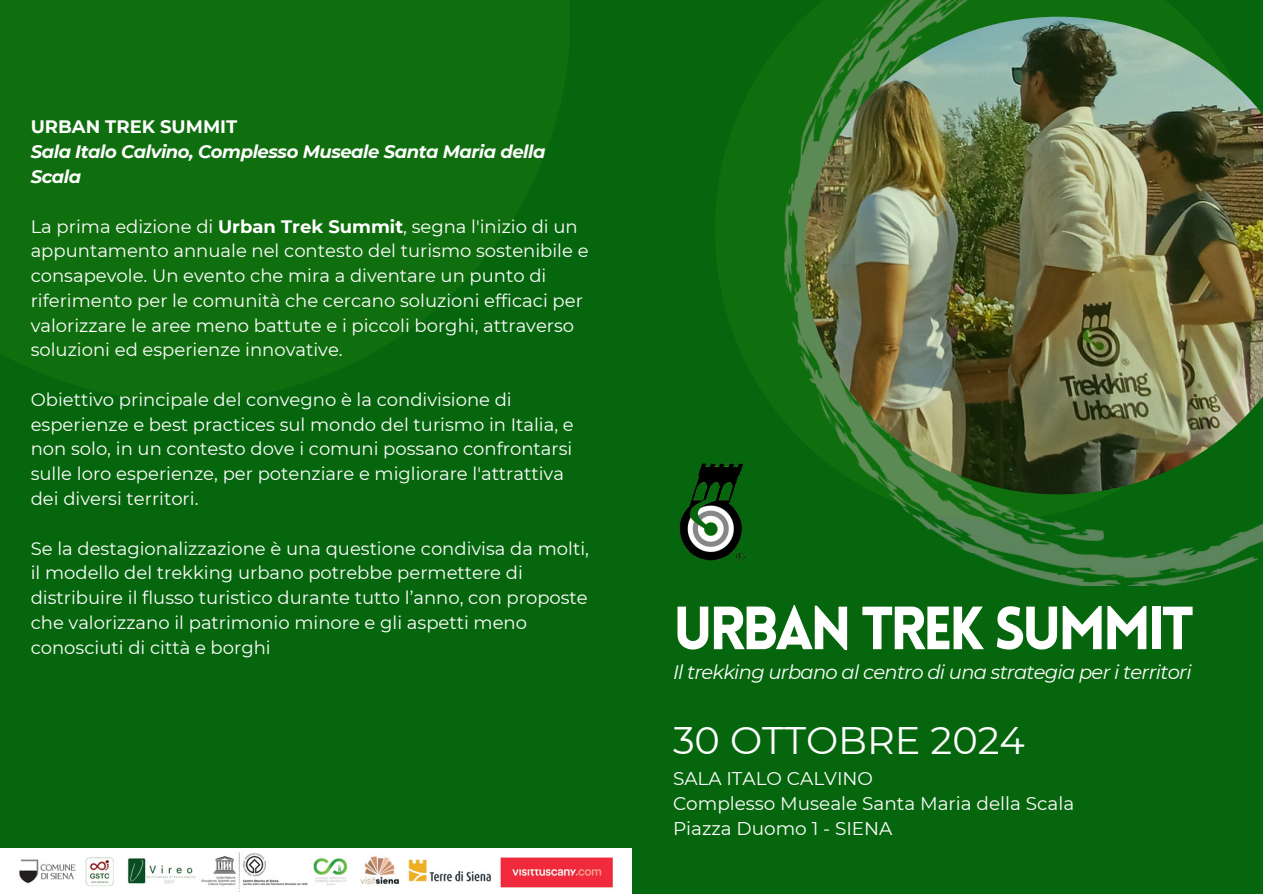
<style>
.page{position:relative;width:1263px;height:894px;background:#fff}
.page>*{position:absolute;margin:0;border:0;box-sizing:border-box;transform-origin:0 0}
.t1{font:900 59.55px "Lovelo";letter-spacing:-.065em;color:#fff}
.t2{font:38.4px "Montserrat";color:#fff}
.t3{font:italic 19.5px "Montserrat";letter-spacing:-.035em;color:#fff}
.t4{font:18.45px/24.8px "Montserrat";color:#fff}
.t5{font:18px/24.8px "Montserrat";color:#fff}
.t6{font:italic 700 18px/24.8px "Montserrat";letter-spacing:-.025em;color:#fff}
.s1{font-style:normal}
.s2{font-weight:700}
</style>
<div class="page">
<div style="left:0;top:0;width:1263px;height:893px;background:#06660d"></div>
<img style="left:917px;top:519px;width:346px;height:66px">
<img style="left:784px;top:0;width:479px;height:519px">
<img style="left:0;top:848px;width:631px;height:45px">
<div style="left:0;top:0;width:570px;height:401px;background:#0f6f0e"></div>
<img style="left:679px;top:463px;width:66px;height:98px">
<p class="t6" style="left:31px;top:114px;width:516px"><span class="s1">URBAN TREK SUMMIT<br></span>Sala Italo Calvino, Complesso Museale Santa Maria della<br>Scala</p>
<p class="t5" style="left:31px;top:213px;width:559px">La prima edizione di <span class="s2">Urban Trek Summit</span>, segna l'inizio di un appuntamento annuale nel contesto del turismo sostenibile e consapevole. Un evento che mira a diventare un punto di riferimento per le comunità che cercano soluzioni efficaci per valorizzare le aree meno battute e i piccoli borghi, attraverso soluzioni ed esperienze innovative.</p>
<p class="t5" style="left:31px;top:387px;width:545px">Obiettivo principale del convegno è la condivisione di esperienze e best practices sul mondo del turismo in Italia, e non solo, in un contesto dove i comuni possano confrontarsi sulle loro esperienze, per potenziare e migliorare l'attrattiva dei diversi territori.</p>
<p class="t5" style="left:31px;top:535px;width:560px">Se la destagionalizzazione è una questione condivisa da molti, il modello del trekking urbano potrebbe permettere di distribuire il flusso turistico durante tutto l’anno, con proposte che valorizzano il patrimonio minore e gli aspetti meno conosciuti di città e borghi</p>
<p class="t1" style="left:673px;top:604px;width:523px">URBAN TREK SUMMIT</p>
<h1 class="t3" style="left:673px;top:660px;width:520px">Il trekking urbano al centro di una strategia per i territori</h1>
<h2 class="t2" style="left:673px;top:716px;width:353px">30 OTTOBRE 2024</h2>
<p class="t4" style="left:673px;top:766px;width:403px">SALA ITALO CALVINO<br>Complesso Museale Santa Maria della Scala<br>Piazza Duomo 1 - SIENA</p>
</div>
